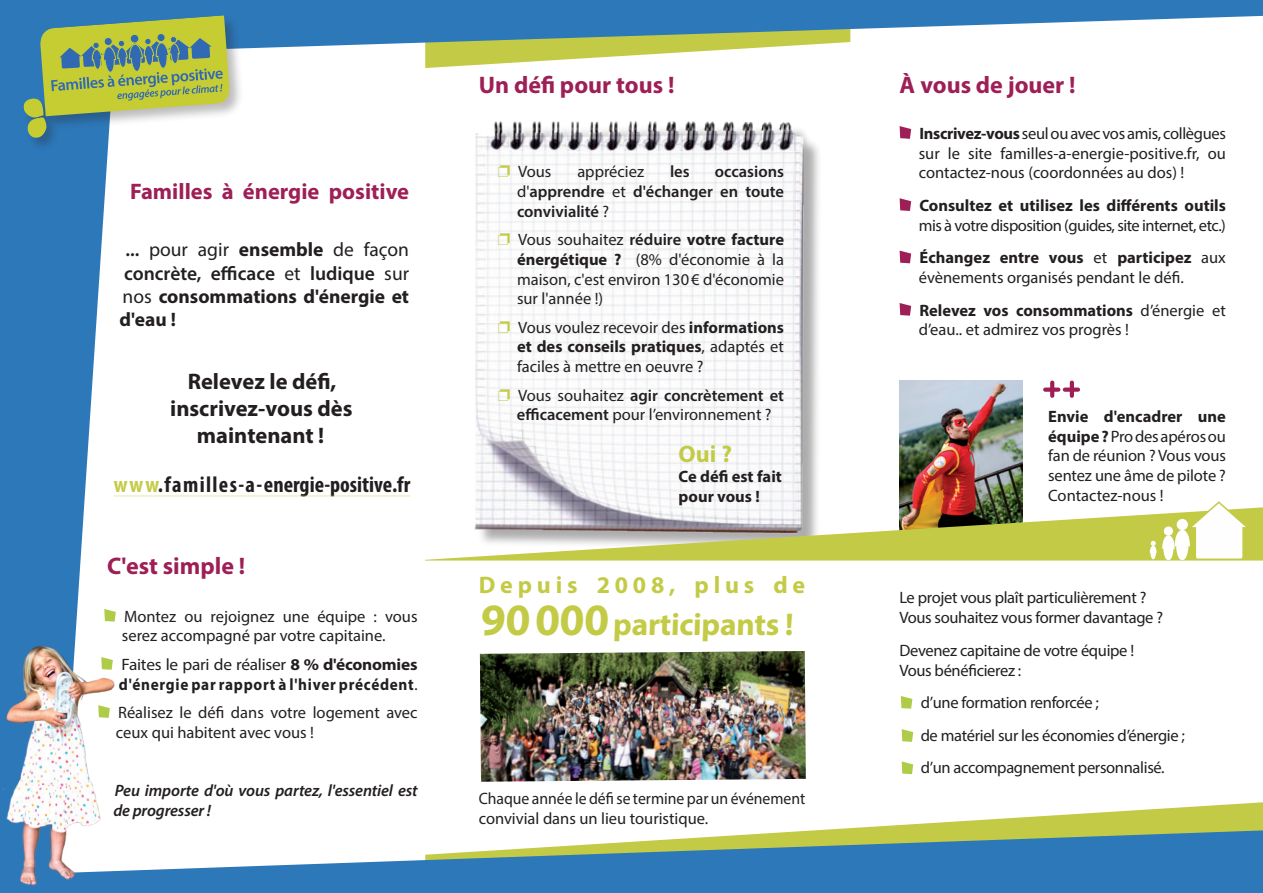
<style>
.page{position:relative;width:1263px;height:893px;background:#fff}
.page>*{position:absolute;margin:0;border:0;box-sizing:border-box;transform-origin:0 0}
.t1{font:700 31.5px "Myriad Pro";color:#c3cb46}
.t2{font:700 24px "Myriad Pro";color:#9e1f56}
.t3{font:700 24px "Myriad Pro";letter-spacing:.2em;color:#c3cb46}
.t4{font:700 22.5px/27px "Myriad Pro";color:#231f20;text-align:center}
.t5{font:700 condensed 22.5px "Myriad Pro";color:#231f20}
.t6{font:700 22.5px "Myriad Pro";color:#9e1f56}
.t7{font:700 19.5px/23.4px "Myriad Pro";color:#231f20;text-align:justify}
.t8{font:16.5px/19.8px "Myriad Pro";letter-spacing:-.005em;color:#231f20}
.t9{font:16.5px/32.5px "Myriad Pro";letter-spacing:-.03em;color:#231f20}
.t10{font:700 16.5px/19.8px "Myriad Pro";letter-spacing:.05em;color:#231f20;scale:1.05 1}
.t11{font:16.5px/19.8px "Myriad Pro";letter-spacing:-.005em;color:#231f20;scale:.95 1}
.t12{font:700 16.5px/19.8px "Myriad Pro";color:#231f20}
.t13{font:600 16.5px/19.8px "Myriad Pro";color:#231f20;text-align:justify}
.t14{font:italic 600 16.5px/19.8px "Myriad Pro";letter-spacing:-.01em;color:#231f20}
.s1{font-weight:600}
.s2{font-weight:400}
.s3{color:#c3cb46}
.s4{font-weight:700}
.s5{font-size:45px}
</style>
<div class="page">
<img style="left:899px;top:380px;width:124px;height:124px">
<img style="left:475px;top:121px;width:340px;height:383px">
<svg style="left:425px;top:504px;width:838px;height:57px;fill:#c3cb46"></svg>
<svg style="left:837px;top:802px;width:426px;height:27px"></svg>
<svg style="left:425px;top:58px;width:164px;height:10px"></svg>
<svg style="left:0;top:58px;width:114px;height:771px;fill:#2d78b9"></svg>
<svg style="left:0;top:0;width:1263px;height:58px;fill:#2d78b9"></svg>
<svg style="left:0;top:829px;width:1263px;height:64px;fill:#2d78b9"></svg>
<svg style="left:1162px;top:501px;width:90px;height:60px"></svg>
<svg style="left:1164px;top:526px;width:9px;height:10px"></svg>
<div style="left:1165px;top:527px;width:7px;height:8px;background:#fff;border-radius:50%"></div>
<svg style="left:1150px;top:541px;width:6px;height:18px"></svg>
<svg style="left:485px;top:151px;width:310px;height:368px"></svg>
<div style="left:22px;top:14px;width:223px;height:139px;background:#231f20;opacity:.3"></div>
<svg style="left:21px;top:15px;width:210px;height:124px;background:#97b27a"></svg>
<img style="left:480px;top:651px;width:326px;height:131px">
<svg style="left:104px;top:609px;width:12px;height:13px"></svg>
<svg style="left:900px;top:126px;width:11px;height:13px"></svg>
<svg style="left:900px;top:198px;width:11px;height:13px"></svg>
<svg style="left:900px;top:251px;width:11px;height:13px"></svg>
<svg style="left:900px;top:303px;width:11px;height:13px"></svg>
<svg style="left:901px;top:696px;width:11px;height:13px"></svg>
<svg style="left:902px;top:729px;width:11px;height:13px"></svg>
<svg style="left:902px;top:761px;width:11px;height:14px"></svg>
<img style="left:3px;top:641px;width:113px;height:245px">
<hr style="left:1070px;top:383px;width:4px;height:13px;background:#9e1f56">
<svg style="left:1065px;top:388px;width:13px;height:4px"></svg>
<svg style="left:1050px;top:383px;width:4px;height:13px"></svg>
<svg style="left:1045px;top:388px;width:13px;height:4px"></svg>
<hr style="left:114px;top:495px;width:296px;height:2px;background:#c3cb46">
<div style="left:1225px;top:45px;width:24px;height:22px;background:#fff"></div>
<svg style="left:498px;top:165px;width:12px;height:12px"></svg>
<svg style="left:498px;top:233px;width:12px;height:12px"></svg>
<svg style="left:498px;top:321px;width:12px;height:12px"></svg>
<svg style="left:498px;top:389px;width:12px;height:12px"></svg>
<h3 class="t6" style="left:130px;top:176px;width:280px">Familles à énergie positive</h3>
<p class="t7" style="left:120px;top:237px;width:291px;text-indent:6px"><span class="s1">...</span> <span class="s2">pour agir</span> ensemble <span class="s2">de façon </span><span class="s1">concrète, efficace</span> <span class="s2">et</span> <span class="s1">ludique</span> <span class="s2">sur nos</span> consommations d'énergie et d'eau !</p>
<h3 class="t4" style="left:170px;top:367px;width:184px">Relevez le défi, inscrivez-vous dès maintenant !</h3>
<h3 class="t5" style="left:114px;top:471px;width:298px"><span class="s3">www</span>.familles-a-energie-positive.fr</h3>
<h2 class="t2" style="left:107px;top:550px;width:140px">C'est simple !</h2>
<p class="t8" style="left:122px;top:606px;width:297px">Montez ou rejoignez une équipe : vous serez accompagné par votre capitaine.</p>
<p class="t10" style="left:119px;top:654px;width:286px"><span class="s2">Faites le pari de réaliser</span> 8 % d'économies d'énergie par rapport à l'hiver précédent<span class="s2">.</span></p>
<p class="t8" style="left:116px;top:702px;width:303px">Réalisez le défi dans votre logement avec ceux qui habitent avec vous !</p>
<p class="t14" style="left:113px;top:780px;width:306px">Peu importe d'où vous partez, l'essentiel est de progresser !</p>
<h2 class="t2" style="left:479px;top:70px;width:197px">Un défi pour tous !</h2>
<p class="t8" style="left:518px;top:161px;width:35px">Vous</p>
<p class="t8" style="left:577px;top:161px;width:68px">appréciez</p>
<p class="t13" style="left:670px;top:161px;width:21px">les</p>
<p class="t13" style="left:517px;top:161px;width:268px;text-indent:198px">occasions <span class="s2">d'</span>apprendre <span class="s2">et</span> d'échanger en toute convivialité <span class="s2">?</span></p>
<p class="t8" style="left:517px;top:229px;width:269px;text-align:justify">Vous souhaitez <span class="s1">réduire</span> <span class="s4">votre facture énergétique ?</span> (8% d'économie à la maison, c'est environ 130€ d'économie sur l'année !)</p>
<p class="t8" style="left:517px;top:317px;width:269px;text-align:justify">Vous voulez recevoir des <span class="s4">informations et des conseils pratiques</span>, adaptés et faciles à mettre en oeuvre ?</p>
<p class="t8" style="left:517px;top:385px;width:268px">Vous souhaitez <span class="s1">agir concrètement et efficacement</span> pour l’environnement ?</p>
<h2 class="t3" style="left:679px;top:438px;width:55px">Oui ?</h2>
<p class="t12" style="left:679px;top:466px;width:105px">Ce défi est fait pour vous !</p>
<h2 class="t3" style="left:479px;top:569px;width:328px">Depuis 2008, plus de</h2>
<h1 class="t1" style="left:480px;top:604px;width:316px"><span class="s5">90000</span>participants !</h1>
<p class="t11" style="left:479px;top:788px;width:345px">Chaque année le défi se termine par un événement convivial dans un lieu touristique.</p>
<h2 class="t2" style="left:900px;top:70px;width:178px">à vous de jouer !</h2>
<p class="t8" style="left:919px;top:123px;width:309px;text-align:justify"><span class="s4">Inscrivez-vous</span> seul ou avec vos amis, collègues sur le site familles-a-energie-positive.fr, ou contactez-nous (coordonnées au dos) !</p>
<p class="t12" style="left:919px;top:195px;width:308px">Consultez et utilisez les différents outils</p>
<p class="t9" style="left:919px;top:209px;width:309px">mis à votre disposition (guides, site internet, etc.) <span class="s4">échangez entre vous</span> et <span class="s4">participez</span> aux</p>
<p class="t8" style="left:919px;top:261px;width:309px;line-height:32.5px">évènements organisés pendant le défi.<br><span class="s4">Relevez vos consommations</span> d’énergie et</p>
<p class="t8" style="left:919px;top:320px;width:212px">d’eau.. et admirez vos progrès !</p>
<p class="t8" style="left:1048px;top:406px;width:179px;text-align:justify"><span class="s4">Envie d'encadrer une équipe ?</span> Pro des apéros ou fan de réunion ? Vous vous sentez une âme de pilote ?<br>Contactez-nous !</p>
<p class="t8" style="left:899px;top:588px;width:265px">Le projet vous plaît particulièrement ?<br>Vous souhaitez vous former davantage ?</p>
<p class="t8" style="left:899px;top:640px;width:236px">Devenez capitaine de votre équipe !<br>Vous bénéficierez :</p>
<p class="t8" style="left:921px;top:686px;width:266px;line-height:32.5px">d’une formation renforcée ;<br>de matériel sur les économies d’énergie ; d’un accompagnement personnalisé.</p>
</div>
